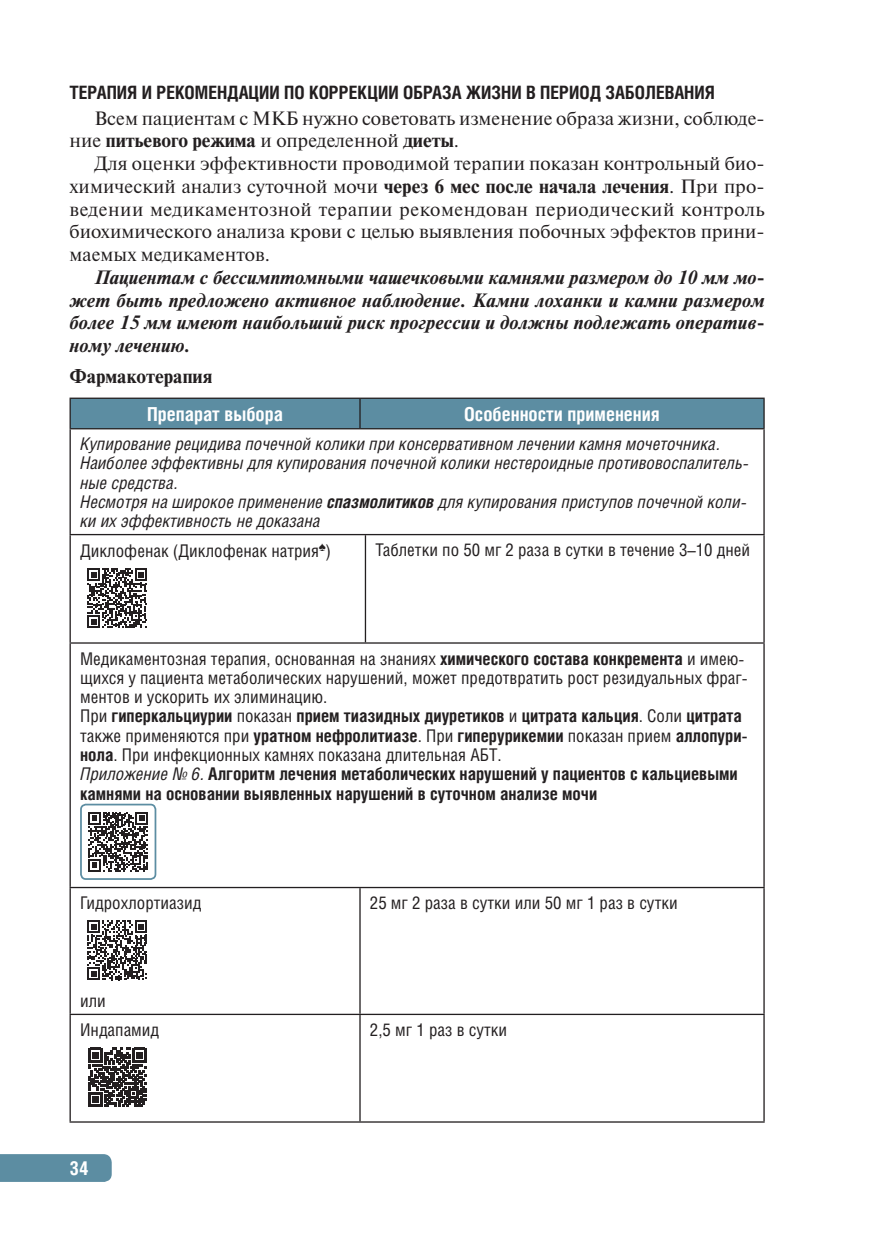
<style>
.page{position:relative;width:869px;height:1241px;background:#fff}
.page>*{position:absolute;margin:0;border:0;box-sizing:border-box;transform-origin:0 0}
.t1{font:19.25px/22.8px "Newton";color:#231f20}
.t2{font:italic 700 19.25px/22.8px "Newton";letter-spacing:.01em;color:#231f20;text-align:justify}
.t3{font:700 19.25px "Helios Cond";color:#fff}
.t4{font:700 19.25px "Newton";color:#231f20}
.t5{font:700 18.38px "Helios Cond";color:#231f20}
.t6{font:700 17.5px/19.2px "Helios Cond";color:#231f20}
.t7{font:italic 17.5px/19.2px "Helios Cond";color:#231f20}
.t8{font:17.5px "Helios Cond";color:#231f20}
.s1{font-weight:700}
.s2{font-weight:400}
.s3{font-weight:400;font-style:italic}
</style>
<div class="page">
<div style="left:0;top:1154px;width:112px;height:27px;background:#5c8da2"></div>
<div style="left:71px;top:399px;width:693px;height:29px;background:#5c8da2"></div>
<hr style="left:763px;top:429px;width:1px;height:105px;background:#231f20">
<hr style="left:364px;top:535px;width:2px;height:107px;background:#231f20">
<hr style="left:763px;top:535px;width:1px;height:107px;background:#231f20">
<hr style="left:359px;top:888px;width:1px;height:125px;background:#231f20">
<hr style="left:763px;top:888px;width:1px;height:125px;background:#231f20">
<hr style="left:359px;top:1014px;width:1px;height:107px;background:#231f20">
<hr style="left:763px;top:1014px;width:1px;height:107px;background:#231f20">
<hr style="left:69px;top:1121px;width:695px;height:1px;background:#231f20">
<hr style="left:69px;top:535px;width:2px;height:107px;background:#231f20">
<hr style="left:69px;top:888px;width:2px;height:125px;background:#231f20">
<hr style="left:69px;top:1014px;width:2px;height:107px;background:#231f20">
<hr style="left:69px;top:397px;width:291px;height:2px;background:#231f20">
<hr style="left:69px;top:399px;width:2px;height:29px;background:#231f20">
<hr style="left:360px;top:397px;width:404px;height:2px;background:#231f20">
<hr style="left:69px;top:428px;width:291px;height:1px;background:#231f20">
<hr style="left:69px;top:429px;width:2px;height:105px;background:#231f20">
<hr style="left:360px;top:428px;width:404px;height:1px;background:#231f20">
<hr style="left:69px;top:534px;width:695px;height:1px;background:#231f20">
<hr style="left:69px;top:642px;width:291px;height:1px;background:#231f20">
<hr style="left:69px;top:643px;width:2px;height:243px;background:#231f20">
<hr style="left:360px;top:642px;width:404px;height:1px;background:#231f20">
<hr style="left:763px;top:643px;width:1px;height:243px;background:#231f20">
<hr style="left:69px;top:886px;width:695px;height:2px;background:#231f20">
<hr style="left:69px;top:1013px;width:695px;height:1px;background:#231f20">
<svg style="left:87px;top:568px;width:60px;height:60px"></svg>
<svg style="left:88px;top:812px;width:60px;height:59px"></svg>
<div style="left:80px;top:803px;width:76px;height:76px;border:2px solid #5c8da2;border-radius:5px"></div>
<svg style="left:87px;top:920px;width:60px;height:60px"></svg>
<svg style="left:88px;top:1047px;width:58px;height:59px"></svg>
<p class="t5" style="left:69px;top:86px;width:646px">ТЕРАПИЯ И РЕКОМЕНДАЦИИ ПО КОРРЕКЦИИ ОБРАЗА ЖИЗНИ В ПЕРИОД ЗАБОЛЕВАНИЯ</p>
<p class="t1" style="left:69px;top:108px;width:696px;text-indent:25px">Всем пациентам с МКБ нужно советовать изменение образа жизни, соблюде&shy;ние <span class="s1">питьевого режима</span> и определенной <span class="s1">диеты</span>.</p>
<p class="t1" style="left:69px;top:153px;width:696px;text-align:justify;text-indent:25px">Для оценки эффективности проводимой терапии показан контрольный био&shy;химический анализ суточной мочи <span class="s1">через 6 мес после начала лечения</span>. При про&shy;ведении медикаментозной терапии рекомендован периодический контроль биохимического анализа крови с целью выявления побочных эффектов прини&shy;маемых медикаментов.</p>
<p class="t2" style="left:69px;top:267px;width:696px;text-indent:25px">Пациентам с бессимптомными чашечковыми камнями размером до 10 мм мо&shy;жет быть предложено активное наблюдение. Камни лоханки и камни размером более 15 мм имеют наибольший риск прогрессии и должны подлежать оператив&shy;ному лечению.</p>
<p class="t4" style="left:69px;top:369px;width:144px">Фармакотерапия</p>
<p class="t3" style="left:147px;top:407px;width:137px">Препарат выбора</p>
<p class="t3" style="left:464px;top:407px;width:197px">Особенности применения</p>
<p class="t7" style="left:80px;top:435px;width:670px">Купирование рецидива почечной колики при консервативном лечении камня мочеточника.<br>Наиболее эффективны для купирования почечной колики нестероидные противовоспалитель&shy;ные средства.<br>Несмотря на широкое применение <span class="s1">спазмолитиков</span> для купирования приступов почечной коли&shy;ки их эффективность не доказана</p>
<p class="t8" style="left:80px;top:544px;width:252px">Диклофенак (Диклофенак натрия<sup>♠</sup>)</p>
<p class="t8" style="left:375px;top:543px;width:376px">Таблетки по 50 мг 2 раза в сутки в течение 3–10 дней</p>
<p class="t6" style="left:80px;top:650px;width:669px"><span class="s2">Медикаментозная терапия, основанная на знаниях</span> химического состава конкремента <span class="s2">и имею&shy;щихся у пациента метаболических нарушений, может предотвратить рост резидуальных фраг&shy;ментов и ускорить их элиминацию.<br>При</span> гиперкальциурии <span class="s2">показан</span> прием тиазидных диуретиков <span class="s2">и</span> цитрата кальция<span class="s2">. Соли</span> цитрата <span class="s2">также применяются при</span> уратном нефролитиазе<span class="s2">. При</span> гиперурикемии <span class="s2">показан прием</span> аллопури&shy;нола<span class="s2">. При инфекционных камнях показана длительная АБТ.<br></span><span class="s3">Приложение № 6.</span> Алгоритм лечения метаболических нарушений у пациентов с кальциевыми камнями на основании выявленных нарушений в суточном анализе мочи</p>
<p class="t8" style="left:80px;top:896px;width:123px">Гидрохлортиазид</p>
<p class="t8" style="left:80px;top:994px;width:27px">или</p>
<p class="t8" style="left:370px;top:896px;width:309px">25 мг 2 раза в сутки или 50 мг 1 раз в сутки</p>
<p class="t8" style="left:80px;top:1023px;width:81px">Индапамид</p>
<p class="t8" style="left:370px;top:1023px;width:139px">2,5 мг 1 раз в сутки</p>
<p class="t3" style="left:69px;top:1160px;width:21px">34</p>
</div>
